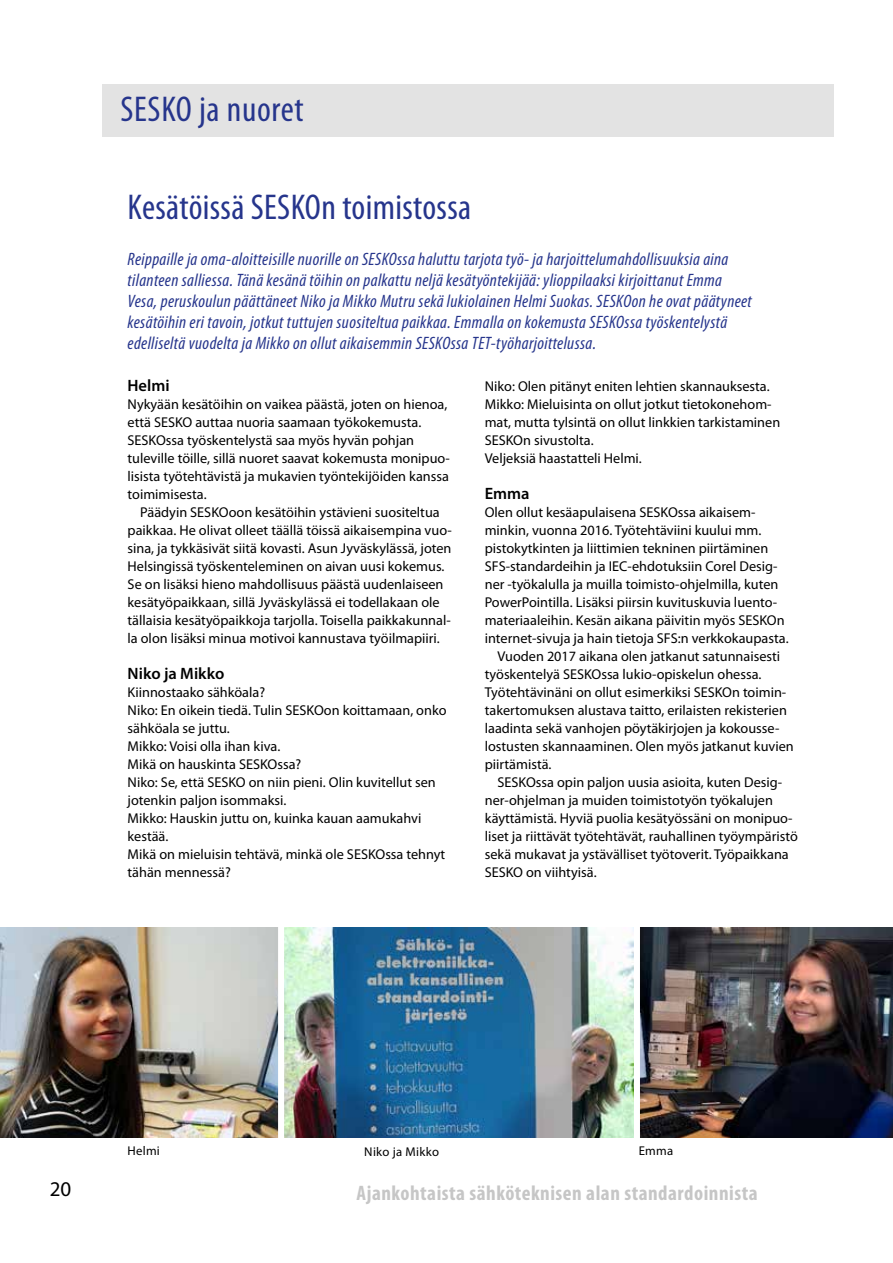
<style>
.page{position:relative;width:893px;height:1263px;background:#fff}
.page>*{position:absolute;margin:0;border:0;box-sizing:border-box;transform-origin:0 0}
.t1{font:condensed 36px "Myriad Pro";letter-spacing:.01em;color:#26358c}
.t2{font:700 condensed 21px "Myriad Pro";letter-spacing:.025em;color:#c6c6c6}
.t3{font:21px "Myriad Pro";color:#000}
.t4{font:italic condensed 18px/21px "Myriad Pro";letter-spacing:.02em;color:#26358c}
.t5{font:600 16.5px "Myriad Pro";color:#000}
.t6{font:14.25px/18px "Myriad Pro";color:#000}
.t7{font:12.75px "Myriad Pro";letter-spacing:.02em;color:#000}
</style>
<div class="page">
<div style="left:102px;top:85px;width:731px;height:52px;background:#e3e3e3"></div>
<img style="left:292px;top:928px;width:601px;height:210px">
<img style="left:0;top:928px;width:292px;height:210px">
<div style="left:278px;top:922px;width:6px;height:218px;background:#fff"></div>
<div style="left:634px;top:925px;width:6px;height:219px;background:#fff"></div>
<h1 class="t1" style="left:120px;top:87px;width:185px">SESKO ja nuoret</h1>
<h1 class="t1" style="left:128px;top:185px;width:345px">Kesätöissä SESKOn toimistossa</h1>
<p class="t4" style="left:128px;top:248px;width:626px">Reippaille ja oma-aloitteisille nuorille on SESKOssa haluttu tarjota työ- ja harjoittelumahdollisuuksia aina tilanteen salliessa. Tänä kesänä töihin on palkattu neljä kesätyöntekijää: ylioppilaaksi kirjoittanut Emma Vesa, peruskoulun päättäneet Niko ja Mikko Mutru sekä lukiolainen Helmi Suokas. SESKOon he ovat päätyneet kesätöihin eri tavoin, jotkut tuttujen suositeltua paikkaa. Emmalla on kokemusta SESKOssa työskentelystä edelliseltä vuodelta ja Mikko on ollut aikaisemmin SESKOssa TET-työharjoittelussa.</p>
<p class="t5" style="left:128px;top:375px;width:44px">Helmi</p>
<p class="t6" style="left:128px;top:395px;width:324px">Nykyään kesätöihin on vaikea päästä, joten on hienoa, että SESKO auttaa nuoria saamaan työkokemusta.<br>SESKOssa työskentelystä saa myös hyvän pohjan tuleville töille, sillä nuoret saavat kokemusta monipuo&shy;lisista työtehtävistä ja mukavien työntekijöiden kanssa toimimisesta.</p>
<p class="t6" style="left:128px;top:503px;width:326px;text-indent:13px">Päädyin SESKOoon kesätöihin ystävieni suositeltua paikkaa. He olivat olleet täällä töissä aikaisempina vuo&shy;sina, ja tykkäsivät siitä kovasti. Asun Jyväskylässä, joten Helsingissä työskenteleminen on aivan uusi kokemus.<br>Se on lisäksi hieno mahdollisuus päästä uudenlaiseen kesätyöpaikkaan, sillä Jyväskylässä ei todellakaan ole tällaisia kesätyöpaikkoja tarjolla. Toisella paikkakunnal&shy;la olon lisäksi minua motivoi kannustava työilmapiiri.</p>
<p class="t5" style="left:128px;top:663px;width:98px">Niko ja Mikko</p>
<p class="t6" style="left:128px;top:683px;width:320px">Kiinnostaako sähköala?<br>Niko: En oikein tiedä. Tulin SESKOon koittamaan, onko sähköala se juttu.<br>Mikko: Voisi olla ihan kiva.<br>Mikä on hauskinta SESKOssa?<br>Niko: Se, että SESKO on niin pieni. Olin kuvitellut sen jotenkin paljon isommaksi.<br>Mikko: Hauskin juttu on, kuinka kauan aamukahvi kestää.<br>Mikä on mieluisin tehtävä, minkä ole SESKOssa tehnyt tähän mennessä?</p>
<p class="t6" style="left:485px;top:377px;width:297px">Niko: Olen pitänyt eniten lehtien skannauksesta.<br>Mikko: Mieluisinta on ollut jotkut tietokonehom&shy;mat, mutta tylsintä on ollut linkkien tarkistaminen SESKOn sivustolta.<br>Veljeksiä haastatteli Helmi.</p>
<p class="t5" style="left:485px;top:483px;width:46px">Emma</p>
<p class="t6" style="left:485px;top:503px;width:272px">Olen ollut kesäapulaisena SESKOssa aikaisem-</p>
<p class="t6" style="left:485px;top:521px;width:278px">minkin, vuonna 2016. Työtehtäviini kuului mm.</p>
<p class="t6" style="left:485px;top:539px;width:285px">pistokytkinten ja liittimien tekninen piirtäminen</p>
<p class="t6" style="left:485px;top:557px;width:294px">SFS-standardeihin ja IEC-ehdotuksiin Corel Desig-</p>
<p class="t6" style="left:485px;top:575px;width:295px">ner -työkalulla ja muilla toimisto-ohjelmilla, kuten</p>
<p class="t6" style="left:485px;top:593px;width:294px">PowerPointilla. Lisäksi piirsin kuvituskuvia luento-</p>
<p class="t6" style="left:485px;top:611px;width:301px">materiaaleihin. Kesän aikana päivitin myös SESKOn</p>
<p class="t6" style="left:485px;top:629px;width:305px">internet-sivuja ja hain tietoja SFS:n verkkokaupasta.</p>
<p class="t6" style="left:497px;top:647px;width:284px">Vuoden 2017 aikana olen jatkanut satunnaisesti</p>
<p class="t6" style="left:485px;top:665px;width:278px">työskentelyä SESKOssa lukio-opiskelun ohessa.</p>
<p class="t6" style="left:485px;top:683px;width:303px">Työtehtävinäni on ollut esimerkiksi SESKOn toimin-</p>
<p class="t6" style="left:485px;top:701px;width:304px">takertomuksen alustava taitto, erilaisten rekisterien</p>
<p class="t6" style="left:485px;top:719px;width:296px">laadinta sekä vanhojen pöytäkirjojen ja kokousse-</p>
<p class="t6" style="left:485px;top:737px;width:311px">lostusten skannaaminen. Olen myös jatkanut kuvien</p>
<p class="t6" style="left:485px;top:755px;width:68px">piirtämistä.</p>
<p class="t6" style="left:497px;top:773px;width:286px">SESKOssa opin paljon uusia asioita, kuten Desig-</p>
<p class="t6" style="left:485px;top:791px;width:290px">ner-ohjelman ja muiden toimistotyön työkalujen</p>
<p class="t6" style="left:485px;top:809px;width:309px">käyttämistä. Hyviä puolia kesätyössäni on monipuo-</p>
<p class="t6" style="left:485px;top:827px;width:315px">liset ja riittävät työtehtävät, rauhallinen työympäristö</p>
<p class="t6" style="left:485px;top:845px;width:306px">sekä mukavat ja ystävälliset työtoverit. Työpaikkana</p>
<p class="t6" style="left:485px;top:863px;width:113px">SESKO on viihtyisä.</p>
<p class="t7" style="left:128px;top:1143px;width:34px">Helmi</p>
<p class="t7" style="left:364px;top:1143px;width:76px">Niko ja Mikko</p>
<p class="t7" style="left:639px;top:1143px;width:36px">Emma</p>
<h2 class="t3" style="left:50px;top:1176px;width:23px">20</h2>
<h2 class="t2" style="left:357px;top:1180px;width:403px">Ajankohtaista sähköteknisen alan standardoinnista</h2>
</div>
